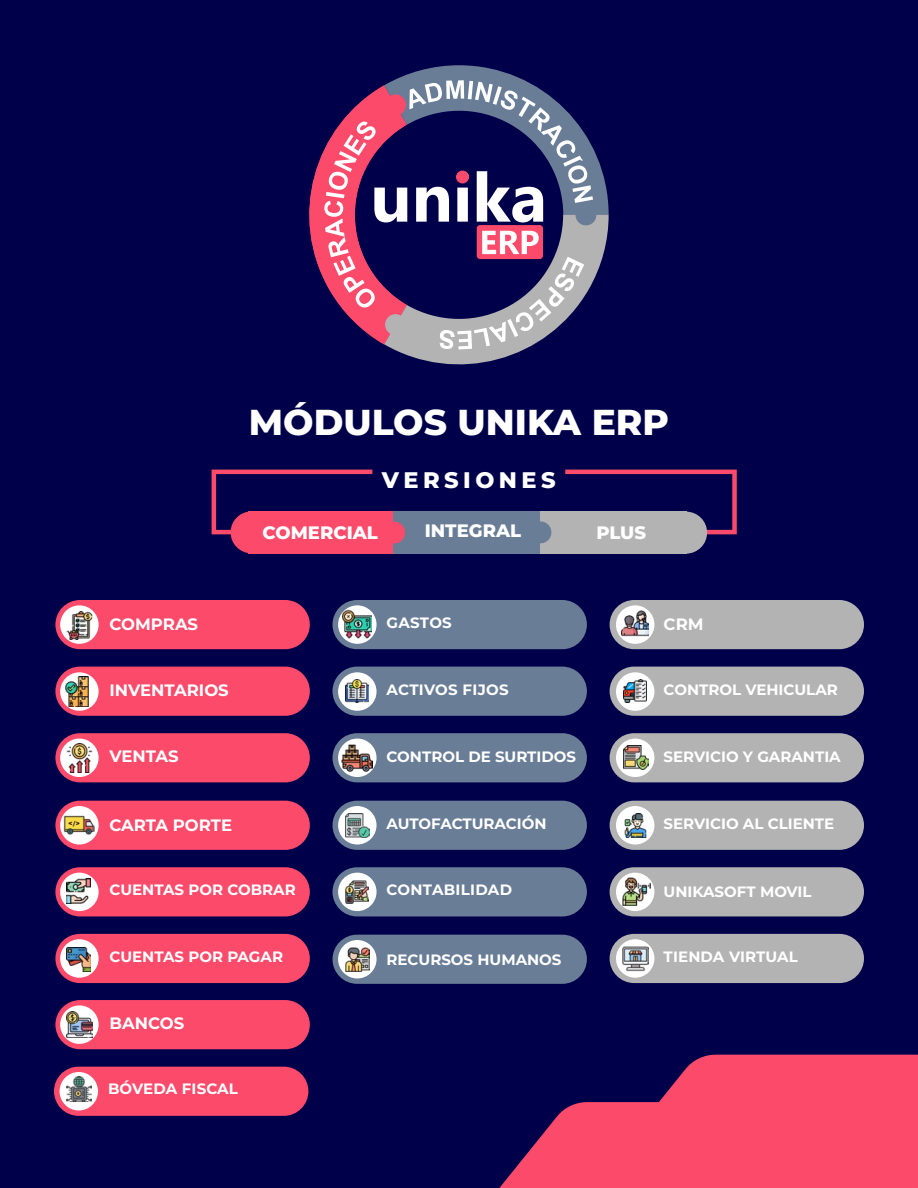
<style>
.page{position:relative;width:918px;height:1188px;background:#00004a}
.page>*{position:absolute;margin:0;border:0;box-sizing:border-box;transform-origin:0 0}
.t1{font:800 36px "Montserrat";color:#fff}
.t2{font:800 22.5px "Montserrat";letter-spacing:.2em;color:#fff}
.t3{font:800 18px "Montserrat";color:#fff}
.t4{font:700 16.5px "Montserrat";color:#fff}
.t5{font:700 15px "Montserrat";color:#fff}
.t6{font:700 15px "Montserrat";letter-spacing:.02em;color:#fff}
</style>
<div class="page">
<div style="left:55px;top:801px;width:255px;height:49px;background:#fc4a6b;border-radius:25px"></div>
<div style="left:55px;top:867px;width:255px;height:49px;background:#fc4a6b;border-radius:25px"></div>
<div style="left:55px;top:934px;width:255px;height:49px;background:#fc4a6b;border-radius:25px"></div>
<div style="left:333px;top:801px;width:254px;height:49px;background:#697d96;border-radius:25px"></div>
<div style="left:333px;top:935px;width:254px;height:49px;background:#697d96;border-radius:25px"></div>
<div style="left:333px;top:733px;width:254px;height:49px;background:#697d96;border-radius:25px"></div>
<div style="left:610px;top:801px;width:254px;height:49px;background:#b3b3b3;border-radius:25px"></div>
<div style="left:60px;top:873px;width:39px;height:38px;background:#fff;border-radius:50%"></div>
<div style="left:338px;top:739px;width:39px;height:38px;background:#fff;border-radius:50%"></div>
<div style="left:338px;top:940px;width:39px;height:38px;background:#fff;border-radius:50%"></div>
<div style="left:60px;top:939px;width:39px;height:39px;background:#fff;border-radius:50%"></div>
<svg style="left:60px;top:806px;width:39px;height:39px"></svg>
<svg style="left:338px;top:806px;width:39px;height:39px"></svg>
<div style="left:616px;top:806px;width:38px;height:39px;background:#fff;border-radius:50%"></div>
<div style="left:55px;top:600px;width:255px;height:49px;background:#fc4a6b;border-radius:25px"></div>
<svg style="left:60px;top:605px;width:39px;height:39px"></svg>
<img style="left:65px;top:611px;width:27px;height:28px">
<div style="left:55px;top:667px;width:255px;height:49px;background:#fc4a6b;border-radius:25px"></div>
<svg style="left:60px;top:672px;width:39px;height:39px"></svg>
<img style="left:62px;top:677px;width:30px;height:29px">
<div style="left:55px;top:733px;width:255px;height:49px;background:#fc4a6b;border-radius:25px"></div>
<svg style="left:60px;top:739px;width:39px;height:38px"></svg>
<img style="left:65px;top:743px;width:29px;height:29px">
<div style="left:55px;top:1000px;width:255px;height:49px;background:#fc4a6b;border-radius:25px"></div>
<svg style="left:60px;top:1005px;width:39px;height:39px"></svg>
<img style="left:67px;top:1011px;width:26px;height:26px">
<div style="left:333px;top:600px;width:254px;height:49px;background:#697d96;border-radius:25px"></div>
<svg style="left:338px;top:605px;width:39px;height:39px"></svg>
<img style="left:342px;top:610px;width:29px;height:29px">
<div style="left:333px;top:867px;width:254px;height:49px;background:#697d96;border-radius:25px"></div>
<div style="left:338px;top:873px;width:39px;height:38px;background:#fff;border-radius:50%"></div>
<img style="left:345px;top:880px;width:23px;height:24px">
<div style="left:333px;top:667px;width:254px;height:49px;background:#697d96;border-radius:25px"></div>
<div style="left:338px;top:672px;width:39px;height:39px;background:#fff;border-radius:50%"></div>
<img style="left:345px;top:679px;width:24px;height:24px">
<div style="left:54px;top:1067px;width:254px;height:49px;background:#fc4a6b;border-radius:25px"></div>
<div style="left:60px;top:1072px;width:38px;height:38px;background:#fff;border-radius:50%"></div>
<img style="left:66px;top:1077px;width:25px;height:25px">
<div style="left:610px;top:934px;width:254px;height:49px;background:#b3b3b3;border-radius:25px"></div>
<div style="left:616px;top:939px;width:38px;height:39px;background:#fff;border-radius:50%"></div>
<img style="left:622px;top:946px;width:26px;height:26px">
<div style="left:610px;top:600px;width:254px;height:49px;background:#b3b3b3;border-radius:25px"></div>
<svg style="left:616px;top:605px;width:38px;height:39px"></svg>
<img style="left:621px;top:609px;width:27px;height:27px">
<div style="left:610px;top:667px;width:254px;height:49px;background:#b3b3b3;border-radius:25px"></div>
<div style="left:616px;top:672px;width:38px;height:39px;background:#fff;border-radius:50%"></div>
<img style="left:623px;top:679px;width:23px;height:23px">
<div style="left:610px;top:733px;width:254px;height:49px;background:#b3b3b3;border-radius:25px"></div>
<div style="left:616px;top:739px;width:38px;height:38px;background:#fff;border-radius:50%"></div>
<img style="left:624px;top:745px;width:24px;height:25px">
<div style="left:610px;top:867px;width:254px;height:49px;background:#b3b3b3;border-radius:25px"></div>
<div style="left:616px;top:873px;width:38px;height:38px;background:#fff;border-radius:50%"></div>
<img style="left:623px;top:878px;width:27px;height:27px">
<img style="left:64px;top:810px;width:31px;height:31px">
<img style="left:342px;top:742px;width:31px;height:31px">
<img style="left:345px;top:813px;width:24px;height:24px">
<img style="left:624px;top:813px;width:23px;height:24px">
<img style="left:345px;top:947px;width:24px;height:24px">
<img style="left:66px;top:879px;width:25px;height:24px">
<img style="left:66px;top:947px;width:24px;height:24px">
<svg style="left:309px;top:65px;width:300px;height:300px"></svg>
<svg style="left:211px;top:469px;width:526px;height:67px"></svg>
<div style="left:248px;top:512px;width:146px;height:42px;background:#fc4a6b"></div>
<div style="left:394px;top:512px;width:146px;height:42px;background:#697d96"></div>
<div style="left:540px;top:512px;width:146px;height:42px;background:#b3b3b3"></div>
<div style="left:383px;top:522px;width:22px;height:22px;background:#fc4a6b;border-radius:50%"></div>
<div style="left:530px;top:521px;width:21px;height:22px;background:#697d96;border-radius:50%"></div>
<div style="left:665px;top:512px;width:42px;height:42px;background:#b3b3b3;border-radius:50%"></div>
<div style="left:231px;top:511px;width:42px;height:42px;background:#fc4a6b;border-radius:50%"></div>
<svg style="left:499px;top:1055px;width:419px;height:133px;fill:#fc4a6b"></svg>
<h1 class="t1" style="left:249px;top:396px;width:422px">MÓDULOS UNIKA ERP</h1>
<h2 class="t2" style="left:382px;top:463px;width:175px">VERSIONES</h2>
<p class="t3" style="left:263px;top:519px;width:117px">COMERCIAL</p>
<p class="t3" style="left:425px;top:518px;width:98px">INTEGRAL</p>
<p class="t3" style="left:596px;top:519px;width:51px">PLUS</p>
<p class="t4" style="left:109px;top:612px;width:90px">COMPRAS</p>
<p class="t5" style="left:387px;top:612px;width:67px">GASTOS</p>
<p class="t4" style="left:664px;top:612px;width:41px">CRM</p>
<p class="t4" style="left:109px;top:678px;width:121px">INVENTARIOS</p>
<p class="t6" style="left:387px;top:678px;width:124px">ACTIVOS FIJOS</p>
<p class="t5" style="left:664px;top:678px;width:176px">CONTROL VEHICULAR</p>
<p class="t4" style="left:109px;top:745px;width:71px">VENTAS</p>
<p class="t5" style="left:387px;top:746px;width:191px">CONTROL DE SURTIDOS</p>
<p class="t5" style="left:664px;top:746px;width:179px">SERVICIO Y GARANTIA</p>
<p class="t4" style="left:109px;top:813px;width:124px">CARTA PORTE</p>
<p class="t5" style="left:387px;top:813px;width:162px">AUTOFACTURACIÓN</p>
<p class="t5" style="left:664px;top:813px;width:172px">SERVICIO AL CLIENTE</p>
<p class="t5" style="left:109px;top:879px;width:188px">CUENTAS POR COBRAR</p>
<p class="t6" style="left:387px;top:879px;width:127px">CONTABILIDAD</p>
<p class="t5" style="left:109px;top:945px;width:175px">CUENTAS POR PAGAR</p>
<p class="t5" style="left:387px;top:949px;width:177px">RECURSOS HUMANOS</p>
<p class="t4" style="left:109px;top:1011px;width:76px">BANCOS</p>
<p class="t5" style="left:108px;top:1078px;width:132px">BÓVEDA FISCAL</p>
<p class="t5" style="left:664px;top:881px;width:149px">UNIKASOFT MOVIL</p>
<p class="t5" style="left:664px;top:945px;width:136px">TIENDA VIRTUAL</p>
</div>
